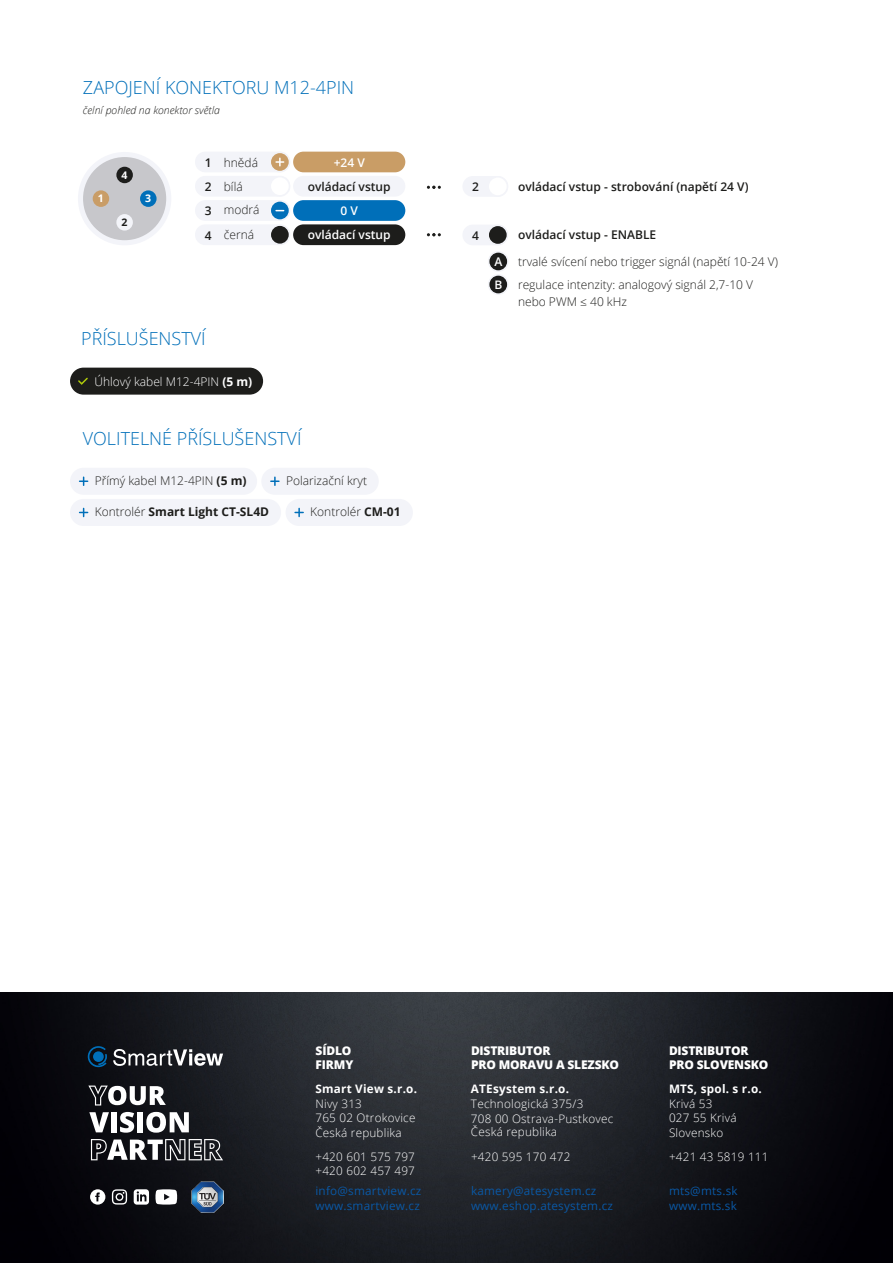
<style>
.page{position:relative;width:893px;height:1263px;background:#fff}
.page>*{position:absolute;margin:0;border:0;box-sizing:border-box;transform-origin:0 0}
.t1{font:300 18px "Open Sans";color:#006fb9}
.t2{font:300 12px/24.2px "Open Sans";color:#1d1d1b}
.t3{font:600 12px/24.3px "Open Sans";color:#1d1d1b;text-align:justify}
.t4{font:800 12px/14.4px "Open Sans";letter-spacing:-.015em;color:#fff}
.t5{font:700 12px "Open Sans";color:#1d1d1b}
.t6{font:300 12px "Open Sans";color:#fff}
.t7{font:600 12px "Open Sans";color:#fff}
.t8{font:300 11.7px/14.9px "Open Sans";letter-spacing:.02em;color:#fff}
.t9{font:11.7px/14.9px "Open Sans";letter-spacing:.02em;color:#0a58a5}
.t10{font:700 11.7px "Open Sans";letter-spacing:.02em;color:#fff}
.t11{font:600 11.7px "Open Sans";color:#fff}
.t12{font:italic 300 10.5px "Open Sans";color:#1d1d1b}
.t13{font:700 10.5px "Open Sans";color:#fff}
.t14{font:700 10.5px "Open Sans";color:#1d1d1b}
.s1{font-weight:700}
.s2{font-weight:300}
</style>
<div class="page">
<svg style="left:427px;top:186px;width:14px;height:3px"></svg>
<svg style="left:427px;top:233px;width:14px;height:3px"></svg>
<div style="left:70px;top:499px;width:211px;height:27px;background:#f3f4f9;border-radius:13px"></div>
<svg style="left:80px;top:508px;width:8px;height:8px"></svg>
<div style="left:70px;top:368px;width:193px;height:27px;background:#1d1d1b;border-radius:14px"></div>
<svg style="left:78px;top:377px;width:10px;height:8px"></svg>
<div style="left:70px;top:468px;width:187px;height:27px;background:#f3f4f9;border-radius:14px"></div>
<svg style="left:80px;top:477px;width:8px;height:8px"></svg>
<div style="left:261px;top:468px;width:118px;height:27px;background:#f3f4f9;border-radius:13px"></div>
<svg style="left:271px;top:477px;width:8px;height:8px"></svg>
<div style="left:286px;top:499px;width:127px;height:27px;background:#f3f4f9;border-radius:14px"></div>
<svg style="left:295px;top:508px;width:8px;height:8px"></svg>
<div style="left:195px;top:152px;width:95px;height:20px;background:#f3f4f9;border-radius:10px"></div>
<div style="left:78px;top:152px;width:93px;height:93px;background:#f3f4f9;border-radius:50%"></div>
<div style="left:83px;top:157px;width:83px;height:83px;background:#c7c7cb;border-radius:50%"></div>
<div style="left:116px;top:214px;width:17px;height:17px;background:#f3f4f9;border-radius:50%"></div>
<div style="left:116px;top:167px;width:17px;height:16px;background:#1d1d1b;border-radius:50%"></div>
<div style="left:140px;top:190px;width:17px;height:17px;background:#006fb9;border-radius:50%"></div>
<div style="left:93px;top:190px;width:16px;height:17px;background:#c99d67;border-radius:50%"></div>
<div style="left:195px;top:176px;width:95px;height:21px;background:#f3f4f9;border-radius:10px"></div>
<div style="left:195px;top:200px;width:95px;height:21px;background:#f3f4f9;border-radius:10px"></div>
<div style="left:195px;top:224px;width:95px;height:21px;background:#f3f4f9;border-radius:10px"></div>
<div style="left:293px;top:152px;width:112px;height:20px;background:#c99d66;border-radius:10px"></div>
<div style="left:293px;top:176px;width:112px;height:21px;background:#f3f4f9;border-radius:10px"></div>
<div style="left:293px;top:200px;width:112px;height:21px;background:#006fb9;border-radius:10px"></div>
<div style="left:293px;top:224px;width:112px;height:21px;background:#1d1d1b;border-radius:10px"></div>
<svg style="left:271px;top:152px;width:19px;height:92px"></svg>
<div style="left:462px;top:176px;width:46px;height:21px;background:#f3f4f9;border-radius:10px"></div>
<svg style="left:489px;top:178px;width:17px;height:17px"></svg>
<div style="left:462px;top:225px;width:46px;height:20px;background:#f3f4f9;border-radius:10px"></div>
<svg style="left:489px;top:225px;width:18px;height:20px"></svg>
<svg style="left:488px;top:251px;width:20px;height:44px"></svg>
<img style="left:0;top:993px;width:893px;height:270px">
<svg style="left:113px;top:1049px;width:110px;height:17px"></svg>
<svg style="left:88px;top:1046px;width:19px;height:21px"></svg>
<svg style="left:88px;top:1085px;width:78px;height:20px"></svg>
<svg style="left:89px;top:1112px;width:20px;height:20px"></svg>
<div style="left:111px;top:1112px;width:6px;height:20px;background:#fff"></div>
<svg style="left:120px;top:1112px;width:14px;height:21px"></svg>
<div style="left:137px;top:1112px;width:6px;height:20px;background:#fff"></div>
<svg style="left:146px;top:1112px;width:43px;height:21px"></svg>
<svg style="left:91px;top:1139px;width:132px;height:21px"></svg>
<svg style="left:155px;top:1189px;width:22px;height:15px"></svg>
<svg style="left:134px;top:1189px;width:15px;height:15px"></svg>
<svg style="left:112px;top:1189px;width:15px;height:15px"></svg>
<svg style="left:90px;top:1189px;width:15px;height:15px"></svg>
<img style="left:192px;top:1181px;width:31px;height:31px">
<h1 class="t1" style="left:83px;top:75px;width:273px">ZAPOJENÍ KONEKTORU M12-4PIN</h1>
<p class="t12" style="left:83px;top:103px;width:138px">čelní pohled na konektor světla</p>
<p class="t13" style="left:122px;top:167px;width:7px">4</p>
<p class="t13" style="left:98px;top:191px;width:7px">1</p>
<p class="t13" style="left:145px;top:191px;width:7px">3</p>
<p class="t14" style="left:121px;top:215px;width:7px">2</p>
<p class="t3" style="left:205px;top:150px;width:8px">1<br>2<br>3<br>4</p>
<p class="t2" style="left:224px;top:150px;width:36px">hnědá bílá</p>
<p class="t2" style="left:224px;top:222px;width:32px">černá</p>
<p class="t2" style="left:224px;top:198px;width:37px">modrá</p>
<p class="t7" style="left:334px;top:154px;width:33px">+24 V</p>
<p class="t3" style="left:308px;top:174px;width:84px">ovládací vstup</p>
<p class="t7" style="left:308px;top:226px;width:84px">ovládací vstup</p>
<p class="t7" style="left:340px;top:202px;width:19px">0 V</p>
<h1 class="t1" style="left:81px;top:326px;width:126px">PŘÍSLUŠENSTVÍ</h1>
<p class="t6" style="left:94px;top:373px;width:159px">Úhlový kabel M12-4PIN <span class="s1">(5 m)</span></p>
<h1 class="t1" style="left:83px;top:426px;width:220px">VOLITELNÉ PŘÍSLUŠENSTVÍ</h1>
<p class="t2" style="left:95px;top:468px;width:153px">Přímý kabel M12-4PIN <span class="s1">(5 m)</span></p>
<p class="t2" style="left:286px;top:468px;width:83px">Polarizační kryt</p>
<p class="t2" style="left:310px;top:499px;width:92px">Kontrolér <span class="s1">CM-01</span></p>
<p class="t5" style="left:95px;top:503px;width:176px"><span class="s2">Kontrolér</span> Smart Light CT-SL4D</p>
<p class="t3" style="left:472px;top:174px;width:8px">2</p>
<p class="t3" style="left:518px;top:174px;width:232px">ovládací vstup - strobování (napětí 24 V)</p>
<p class="t3" style="left:472px;top:223px;width:8px">4</p>
<p class="t7" style="left:494px;top:253px;width:9px">A</p>
<p class="t11" style="left:494px;top:276px;width:9px">B</p>
<p class="t3" style="left:518px;top:222px;width:140px">ovládací vstup - ENABLE</p>
<p class="t2" style="left:518px;top:249px;width:261px;line-height:23.1px">trvalé svícení nebo trigger signál (napětí 10-24 V) regulace intenzity: analogový signál 2,7-10 V</p>
<p class="t2" style="left:518px;top:289px;width:110px">nebo PWM ≤ 40 kHz</p>
<p class="t4" style="left:316px;top:1043px;width:39px">SÍDLO<br>FIRMY</p>
<p class="t10" style="left:315px;top:1080px;width:103px">Smart View s.r.o.</p>
<p class="t8" style="left:315px;top:1095px;width:101px">Nivy 313<br>765 02 Otrokovice<br>Česká republika</p>
<p class="t8" style="left:315px;top:1149px;width:101px;line-height:14.1px">+420 601 575 797 +420 602 457 497</p>
<p class="t9" style="left:315px;top:1183px;width:107px">info@smartview.cz www.smartview.cz</p>
<p class="t4" style="left:471px;top:1043px;width:150px">DISTRIBUTOR<br>PRO MORAVU A SLEZSKO</p>
<p class="t10" style="left:471px;top:1080px;width:100px">ATEsystem s.r.o.</p>
<p class="t8" style="left:471px;top:1096px;width:144px;line-height:14.4px">Technologická 375/3<br>708 00 Ostrava-Pustkovec<br>Česká republika</p>
<p class="t8" style="left:471px;top:1149px;width:101px">+420 595 170 472</p>
<p class="t9" style="left:471px;top:1183px;width:143px">kamery@atesystem.cz www.eshop.atesystem.cz</p>
<p class="t4" style="left:669px;top:1043px;width:101px">DISTRIBUTOR<br>PRO SLOVENSKO</p>
<p class="t10" style="left:669px;top:1080px;width:94px">MTS, spol. s r.o.</p>
<p class="t8" style="left:669px;top:1095px;width:69px">Krivá 53<br>027 55 Krivá<br>Slovensko</p>
<p class="t8" style="left:669px;top:1149px;width:101px">+421 43 5819 111</p>
<p class="t9" style="left:669px;top:1183px;width:70px">mts@mts.sk www.mts.sk</p>
</div>
